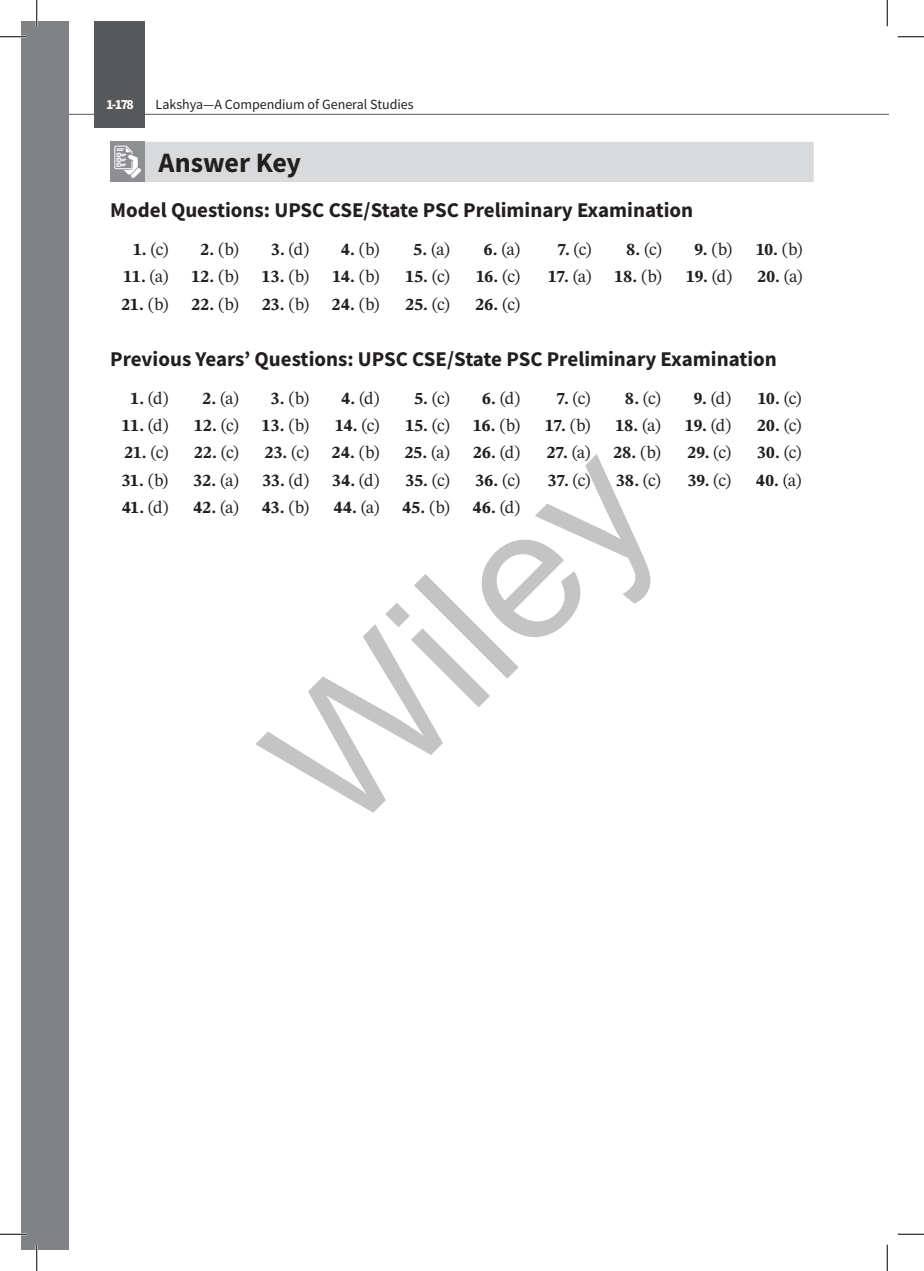
<style>
.page{position:relative;width:924px;height:1271px;background:#fff}
.page>*{position:absolute;margin:0;border:0;box-sizing:border-box;transform-origin:0 0}
.t1{font:184.28px "Arial";color:rgb(171 171 171/.7)}
.t2{font:700 28px "Source Sans Pro";letter-spacing:-.005em;color:#231f20}
.t3{font:700 21px "Source Sans Pro";color:#231f20}
.t4{font:700 17.5px "STIX Two Text";letter-spacing:.015em;color:#231f20}
.t5{font:17.5px "STIX Two Text";color:#231f20}
.t6{font:14px "Source Sans Pro";color:#231f20}
.t7{font:700 14px "Source Sans Pro";color:#fff}
.s1{font-weight:700}
.s2{font-weight:400}
</style>
<div class="page">
<div style="left:95px;top:21px;width:50px;height:106px;background:#57585a"></div>
<hr style="left:23px;top:114px;width:866px;height:1px;background:#57585a">
<div style="left:21px;top:21px;width:47px;height:1229px;background:#808285"></div>
<div style="left:110px;top:142px;width:704px;height:40px;background:#d9dadc"></div>
<div style="left:110px;top:142px;width:34px;height:40px;background:#8d8f92"></div>
<svg style="left:114px;top:146px;width:27px;height:32px"></svg>
<hr style="left:0;top:36px;width:26px;height:2px;background:#fff">
<hr style="left:0;top:1233px;width:26px;height:2px;background:#fff">
<hr style="left:36px;top:0;width:2px;height:26px;background:#fff">
<hr style="left:36px;top:1244px;width:2px;height:26px;background:#fff">
<svg style="left:0;top:36px;width:26px;height:1px"></svg>
<svg style="left:898px;top:36px;width:26px;height:1px"></svg>
<svg style="left:0;top:1233px;width:26px;height:1px"></svg>
<svg style="left:898px;top:1233px;width:26px;height:1px"></svg>
<svg style="left:36px;top:0;width:1px;height:26px"></svg>
<svg style="left:36px;top:1244px;width:1px;height:26px"></svg>
<svg style="left:887px;top:0;width:1px;height:26px"></svg>
<svg style="left:887px;top:1244px;width:1px;height:26px"></svg>
<p class="t7" style="left:106px;top:95px;width:29px">1-178</p>
<p class="t6" style="left:156px;top:95px;width:260px">Lakshya—A Compendium of General Studies</p>
<h2 class="t2" style="left:158px;top:143px;width:144px">Answer Key</h2>
<p class="t3" style="left:110px;top:196px;width:585px">Model Questions: UPSC CSE/State PSC Preliminary Examination</p>
<p class="t5" style="left:133px;top:237px;width:37px"><span class="s1">1.</span> (c)</p>
<p class="t5" style="left:200px;top:237px;width:40px"><span class="s1">2.</span> (b)</p>
<p class="t5" style="left:271px;top:237px;width:39px"><span class="s1">3.</span> (d)</p>
<p class="t5" style="left:341px;top:237px;width:40px"><span class="s1">4.</span> (b)</p>
<p class="t5" style="left:414px;top:237px;width:38px"><span class="s1">5.</span> (a)</p>
<p class="t5" style="left:484px;top:237px;width:38px"><span class="s1">6.</span> (a)</p>
<p class="t5" style="left:557px;top:237px;width:36px"><span class="s1">7.</span> (c)</p>
<p class="t5" style="left:626px;top:237px;width:37px"><span class="s1">8.</span> (c)</p>
<p class="t5" style="left:695px;top:237px;width:39px"><span class="s1">9.</span> (b)</p>
<p class="t4" style="left:756px;top:237px;width:48px">10. <span class="s2">(b)</span></p>
<p class="t4" style="left:123px;top:264px;width:46px">11. <span class="s2">(a)</span></p>
<p class="t4" style="left:191px;top:264px;width:49px">12. <span class="s2">(b)</span></p>
<p class="t4" style="left:262px;top:264px;width:49px">13. <span class="s2">(b)</span></p>
<p class="t4" style="left:332px;top:264px;width:48px">14. <span class="s2">(b)</span></p>
<p class="t4" style="left:405px;top:264px;width:46px">15. <span class="s2">(c)</span></p>
<p class="t4" style="left:476px;top:264px;width:46px">16. <span class="s2">(c)</span></p>
<p class="t4" style="left:548px;top:264px;width:45px">17. <span class="s2">(a)</span></p>
<p class="t4" style="left:615px;top:264px;width:49px">18. <span class="s2">(b)</span></p>
<p class="t4" style="left:686px;top:264px;width:48px">19. <span class="s2">(d)</span></p>
<p class="t4" style="left:757px;top:264px;width:47px">20. <span class="s2">(a)</span></p>
<p class="t4" style="left:122px;top:291px;width:48px">21. <span class="s2">(b)</span></p>
<p class="t4" style="left:191px;top:291px;width:49px">22. <span class="s2">(b)</span></p>
<p class="t4" style="left:262px;top:291px;width:48px">23. <span class="s2">(b)</span></p>
<p class="t4" style="left:332px;top:291px;width:49px">24. <span class="s2">(b)</span></p>
<p class="t4" style="left:406px;top:291px;width:46px">25. <span class="s2">(c)</span></p>
<p class="t4" style="left:476px;top:291px;width:46px">26. <span class="s2">(c)</span></p>
<p class="t3" style="left:110px;top:344px;width:668px">Previous Years’ Questions: UPSC CSE/State PSC Preliminary Examination</p>
<p class="t5" style="left:131px;top:385px;width:39px"><span class="s1">1.</span> (d)</p>
<p class="t5" style="left:202px;top:385px;width:38px"><span class="s1">2.</span> (a)</p>
<p class="t5" style="left:271px;top:385px;width:40px"><span class="s1">3.</span> (b)</p>
<p class="t5" style="left:341px;top:385px;width:40px"><span class="s1">4.</span> (d)</p>
<p class="t5" style="left:414px;top:385px;width:37px"><span class="s1">5.</span> (c)</p>
<p class="t5" style="left:482px;top:385px;width:40px"><span class="s1">6.</span> (d)</p>
<p class="t5" style="left:556px;top:385px;width:36px"><span class="s1">7.</span> (c)</p>
<p class="t5" style="left:625px;top:385px;width:37px"><span class="s1">8.</span> (c)</p>
<p class="t5" style="left:694px;top:385px;width:39px"><span class="s1">9.</span> (d)</p>
<p class="t4" style="left:758px;top:385px;width:45px">10. <span class="s2">(c)</span></p>
<p class="t4" style="left:122px;top:412px;width:48px">11. <span class="s2">(d)</span></p>
<p class="t4" style="left:194px;top:412px;width:46px">12. <span class="s2">(c)</span></p>
<p class="t4" style="left:262px;top:412px;width:49px">13. <span class="s2">(b)</span></p>
<p class="t4" style="left:335px;top:412px;width:46px">14. <span class="s2">(c)</span></p>
<p class="t4" style="left:405px;top:412px;width:46px">15. <span class="s2">(c)</span></p>
<p class="t4" style="left:473px;top:412px;width:48px">16. <span class="s2">(b)</span></p>
<p class="t4" style="left:545px;top:412px;width:47px">17. <span class="s2">(b)</span></p>
<p class="t4" style="left:616px;top:412px;width:47px">18. <span class="s2">(a)</span></p>
<p class="t4" style="left:685px;top:412px;width:48px">19. <span class="s2">(d)</span></p>
<p class="t4" style="left:757px;top:412px;width:46px">20. <span class="s2">(c)</span></p>
<p class="t4" style="left:124px;top:440px;width:46px">21. <span class="s2">(c)</span></p>
<p class="t4" style="left:194px;top:440px;width:46px">22. <span class="s2">(c)</span></p>
<p class="t4" style="left:265px;top:440px;width:46px">23. <span class="s2">(c)</span></p>
<p class="t4" style="left:332px;top:440px;width:49px">24. <span class="s2">(b)</span></p>
<p class="t4" style="left:405px;top:440px;width:47px">25. <span class="s2">(a)</span></p>
<p class="t4" style="left:473px;top:440px;width:49px">26. <span class="s2">(d)</span></p>
<p class="t4" style="left:547px;top:440px;width:45px">27. <span class="s2">(a)</span></p>
<p class="t4" style="left:613px;top:440px;width:49px">28. <span class="s2">(b)</span></p>
<p class="t4" style="left:688px;top:440px;width:45px">29. <span class="s2">(c)</span></p>
<p class="t4" style="left:757px;top:440px;width:46px">30. <span class="s2">(c)</span></p>
<p class="t4" style="left:122px;top:467px;width:48px">31. <span class="s2">(b)</span></p>
<p class="t4" style="left:194px;top:467px;width:47px">32. <span class="s2">(a)</span></p>
<p class="t4" style="left:263px;top:467px;width:48px">33. <span class="s2">(d)</span></p>
<p class="t4" style="left:332px;top:467px;width:49px">34. <span class="s2">(d)</span></p>
<p class="t4" style="left:406px;top:467px;width:46px">35. <span class="s2">(c)</span></p>
<p class="t4" style="left:476px;top:467px;width:46px">36. <span class="s2">(c)</span></p>
<p class="t4" style="left:548px;top:467px;width:44px">37. <span class="s2">(c)</span></p>
<p class="t4" style="left:616px;top:467px;width:46px">38. <span class="s2">(c)</span></p>
<p class="t4" style="left:688px;top:467px;width:45px">39. <span class="s2">(c)</span></p>
<p class="t4" style="left:756px;top:467px;width:47px">40. <span class="s2">(a)</span></p>
<p class="t4" style="left:122px;top:494px;width:48px">41. <span class="s2">(d)</span></p>
<p class="t4" style="left:193px;top:494px;width:47px">42. <span class="s2">(a)</span></p>
<p class="t4" style="left:262px;top:494px;width:49px">43. <span class="s2">(b)</span></p>
<p class="t4" style="left:334px;top:494px;width:47px">44. <span class="s2">(a)</span></p>
<p class="t4" style="left:403px;top:494px;width:49px">45. <span class="s2">(b)</span></p>
<p class="t4" style="left:473px;top:494px;width:49px">46. <span class="s2">(d)</span></p>
<h1 class="t1" style="left:211px;top:703px;width:452px;rotate:-45deg">Wiley</h1>
</div>
